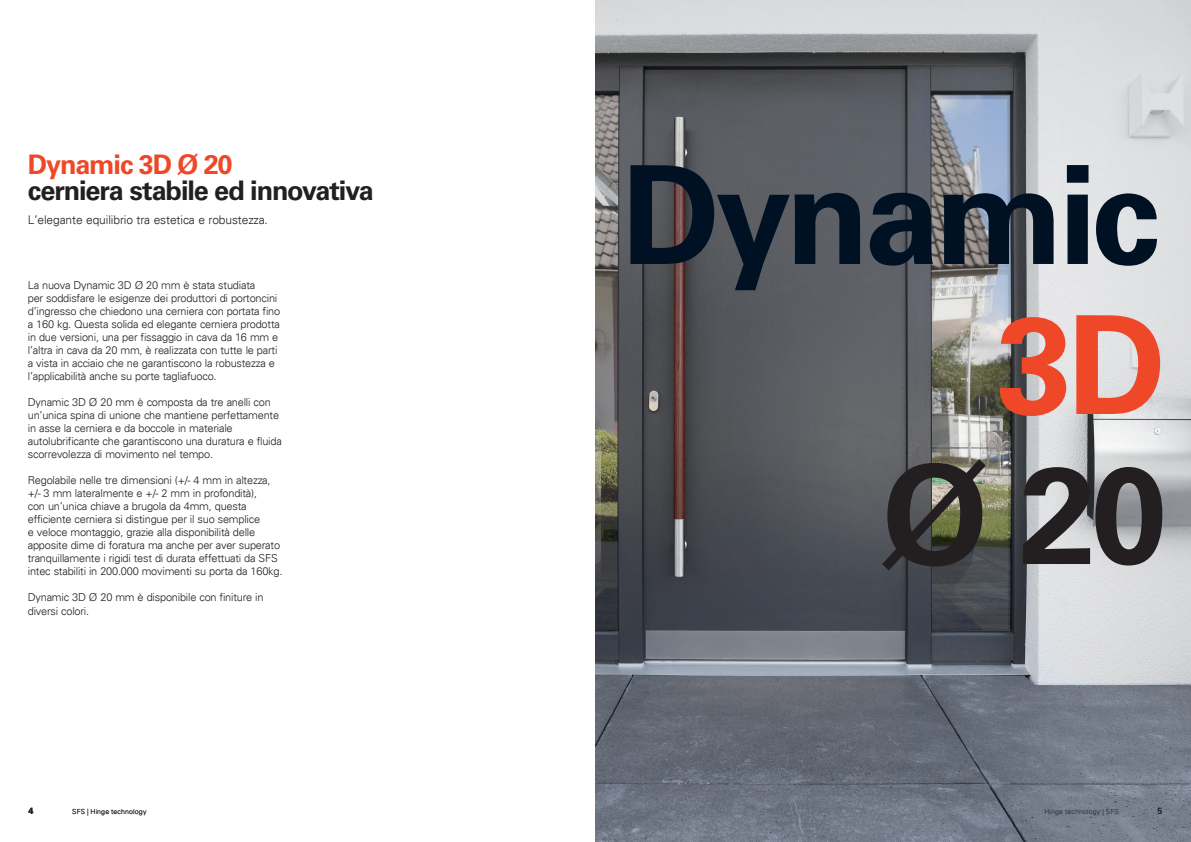
<style>
.page{position:relative;width:1191px;height:842px;background:#fff}
.page>*{position:absolute;margin:0;border:0;box-sizing:border-box;transform-origin:0 0}
.Normale{font:700 137px "Univers LT Std";letter-spacing:-.04em;color:#001123}
.Normale-2{font:700 137px "Univers LT Std";color:#231f20}
.Normale-3{font:700 137px "Univers LT Std";color:#ef4828}
.A5_Headline_inside{font:700 27px "Univers LT Std";letter-spacing:-.04em;color:#231f20}
.A5_Headline_inside-2{font:700 27px "Univers LT Std";letter-spacing:-.04em;color:#ef4828}
.Normale-4{font:300 12px "Univers";letter-spacing:-.01em;color:#231f20}
.Normale-5{font:300 11px/13px "Univers";letter-spacing:-.02em;color:#231f20}
.t1{font:700 9px "Univers LT Std";color:#231f20}
.t2{font:300 7px "Univers";letter-spacing:.02em;color:#231f20}
</style>
<div class="page">
<img style="left:595px;top:0;width:596px;height:842px">
<p class="A5_Headline_inside-2" style="left:28px;top:149px;width:206px">Dynamic 3D Ø 20</p>
<p class="A5_Headline_inside" style="left:28px;top:175px;width:347px">cerniera stabile ed innovativa</p>
<p class="Normale-4" style="left:28px;top:212px;width:242px">L’elegante equilibrio tra estetica e robustezza.</p>
<p class="Normale-5" style="left:28px;top:278px;width:229px">La nuova Dynamic 3D Ø 20 mm è stata studiata</p>
<p class="Normale-5" style="left:28px;top:291px;width:254px">per soddisfare le esigenze dei produttori di portoncini d’ingresso che chiedono una cerniera con portata fino a 160 kg. Questa solida ed elegante cerniera prodotta in due versioni, una per fissaggio in cava da 16 mm e l’altra in cava da 20 mm, è realizzata con tutte le parti a vista in acciaio che ne garantiscono la robustezza e l’applicabilità anche su porte tagliafuoco.</p>
<p class="Normale-5" style="left:28px;top:395px;width:256px">Dynamic 3D Ø 20 mm è composta da tre anelli con un’unica spina di unione che mantiene perfettamente in asse la cerniera e da boccole in materiale autolubrificante che garantiscono una duratura e fluida scorrevolezza di movimento nel tempo.</p>
<p class="Normale-5" style="left:28px;top:473px;width:244px">Regolabile nelle tre dimensioni (+/- 4 mm in altezza,</p>
<p class="Normale-5" style="left:28px;top:486px;width:231px">+/- 3 mm lateralmente e +/- 2 mm in profondità),</p>
<p class="Normale-5" style="left:28px;top:499px;width:256px">con un’unica chiave a brugola da 4mm, questa efficiente cerniera si distingue per il suo semplice<br>e veloce montaggio, grazie alla disponibilità delle apposite dime di foratura ma anche per aver superato tranquillamente i rigidi test di durata effettuati da SFS intec stabiliti in 200.000 movimenti su porta da 160kg.</p>
<p class="Normale-5" style="left:28px;top:589px;width:237px;line-height:14.4px">Dynamic 3D Ø 20 mm è disponibile con finiture in diversi colori.</p>
<p class="Normale" style="left:621px;top:135px;width:539px">Dynamic</p>
<p class="Normale-3" style="left:996px;top:285px;width:171px">3D</p>
<p class="Normale-2" style="left:882px;top:435px;width:286px">Ø 20</p>
<p class="t1" style="left:28px;top:805px;width:7px">4</p>
<p class="t2" style="left:72px;top:807px;width:76px">SFS | Hinge technology</p>
<p class="t2" style="left:1044px;top:807px;width:76px">Hinge technology | SFS</p>
<p class="t1" style="left:1157px;top:805px;width:7px">5</p>
</div>
